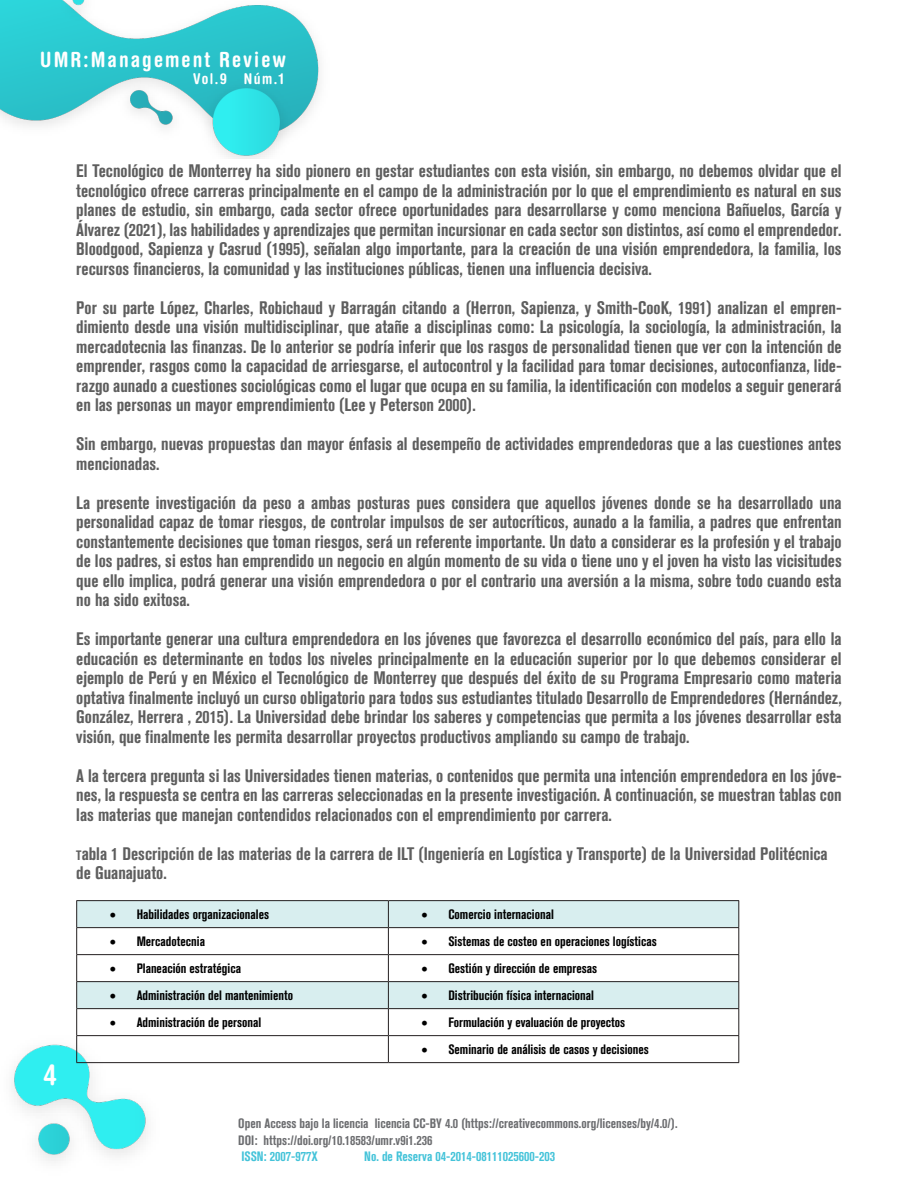
<style>
.page{position:relative;width:918px;height:1188px;background:#fff}
.page>*{position:absolute;margin:0;border:0;box-sizing:border-box;transform-origin:0 0}
.t1{font:700 condensed 28.5px "Helvetica Rounded LT Std";color:#fff}
.t2{font:700 condensed 21px "Helvetica Rounded LT Std";letter-spacing:.1em;color:#fff}
.t3{font:700 condensed 18px/19.5px "Akzidenz Grotesk BQ";color:#5e5e5e;text-align:justify}
.t4{font:700 condensed 14.85px "Helvetica Rounded LT Std";letter-spacing:.1em;color:#fff}
.t5{font:700 condensed 13.5px "Akzidenz Grotesk BQ";color:#000}
.t6{font:700 condensed 13.5px/16.5px "Akzidenz Grotesk BQ";color:#6c6d70}
.t7{font:700 condensed 13.5px "Akzidenz Grotesk BQ";color:#44c3d9}
.s1{font-size:13.5px}
</style>
<div class="page">
<img style="left:12px;top:1029px;width:148px;height:132px">
<img style="left:0;top:0;width:320px;height:159px">
<svg style="left:77px;top:901px;width:661px;height:107px;fill:#d8eeef"></svg>
<hr style="left:76px;top:900px;width:312px;height:1px;background:#231f20">
<hr style="left:388px;top:900px;width:351px;height:1px;background:#231f20">
<svg style="left:76px;top:901px;width:1px;height:161px"></svg>
<hr style="left:76px;top:927px;width:312px;height:1px;background:#231f20">
<hr style="left:388px;top:927px;width:351px;height:1px;background:#231f20">
<hr style="left:76px;top:954px;width:312px;height:1px;background:#231f20">
<hr style="left:388px;top:954px;width:351px;height:1px;background:#231f20">
<hr style="left:76px;top:981px;width:312px;height:1px;background:#231f20">
<hr style="left:388px;top:981px;width:351px;height:1px;background:#231f20">
<hr style="left:76px;top:1008px;width:312px;height:1px;background:#231f20">
<hr style="left:388px;top:1008px;width:351px;height:1px;background:#231f20">
<hr style="left:76px;top:1035px;width:312px;height:1px;background:#231f20">
<hr style="left:388px;top:1035px;width:351px;height:1px;background:#231f20">
<hr style="left:76px;top:1062px;width:312px;height:1px;background:#231f20">
<hr style="left:388px;top:1062px;width:351px;height:1px;background:#231f20">
<svg style="left:388px;top:901px;width:1px;height:161px"></svg>
<svg style="left:738px;top:901px;width:1px;height:161px"></svg>
<p class="t2" style="left:40px;top:47px;width:247px">UMR:Management Review</p>
<p class="t4" style="left:193px;top:69px;width:92px">Vol.9 Núm.1</p>
<h1 class="t1" style="left:43px;top:1057px;width:15px">4</h1>
<p class="t3" style="left:76px;top:161px;width:767px">El Tecnológico de Monterrey ha sido pionero en gestar estudiantes con esta visión, sin embargo, no debemos olvidar que el tecnológico ofrece carreras principalmente en el campo de la administración por lo que el emprendimiento es natural en sus planes de estudio, sin embargo, cada sector ofrece oportunidades para desarrollarse y como menciona Bañuelos, García y Álvarez (2021), las habilidades y aprendizajes que permitan incursionar en cada sector son distintos, así como el emprendedor.</p>
<p class="t3" style="left:76px;top:239px;width:767px">Bloodgood, Sapienza y Casrud (1995), señalan algo importante, para la creación de una visión emprendedora, la familia, los recursos financieros, la comunidad y las instituciones públicas, tienen una influencia decisiva.</p>
<p class="t3" style="left:76px;top:298px;width:767px">Por su parte López, Charles, Robichaud y Barragán citando a (Herron, Sapienza, y Smith-CooK, 1991) analizan el empren&shy;dimiento desde una visión multidisciplinar, que atañe a disciplinas como: La psicología, la sociología, la administración, la mercadotecnia las finanzas. De lo anterior se podría inferir que los rasgos de personalidad tienen que ver con la intención de emprender, rasgos como la capacidad de arriesgarse, el autocontrol y la facilidad para tomar decisiones, autoconfianza, lide&shy;razgo aunado a cuestiones sociológicas como el lugar que ocupa en su familia, la identificación con modelos a seguir generará en las personas un mayor emprendimiento (Lee y Peterson 2000).</p>
<p class="t3" style="left:76px;top:434px;width:767px">Sin embargo, nuevas propuestas dan mayor énfasis al desempeño de actividades emprendedoras que a las cuestiones antes mencionadas.</p>
<p class="t3" style="left:76px;top:493px;width:767px">La presente investigación da peso a ambas posturas pues considera que aquellos jóvenes donde se ha desarrollado una personalidad capaz de tomar riesgos, de controlar impulsos de ser autocríticos, aunado a la familia, a padres que enfrentan constantemente decisiones que toman riesgos, será un referente importante. Un dato a considerar es la profesión y el trabajo de los padres, si estos han emprendido un negocio en algún momento de su vida o tiene uno y el joven ha visto las vicisitudes que ello implica, podrá generar una visión emprendedora o por el contrario una aversión a la misma, sobre todo cuando esta no ha sido exitosa.</p>
<p class="t3" style="left:76px;top:629px;width:767px">Es importante generar una cultura emprendedora en los jóvenes que favorezca el desarrollo económico del país, para ello la educación es determinante en todos los niveles principalmente en la educación superior por lo que debemos considerar el ejemplo de Perú y en México el Tecnológico de Monterrey que después del éxito de su Programa Empresario como materia optativa finalmente incluyó un curso obligatorio para todos sus estudiantes titulado Desarrollo de Emprendedores (Hernández, González, Herrera , 2015). La Universidad debe brindar los saberes y competencias que permita a los jóvenes desarrollar esta visión, que finalmente les permita desarrollar proyectos productivos ampliando su campo de trabajo.</p>
<p class="t3" style="left:76px;top:766px;width:767px">A la tercera pregunta si las Universidades tienen materias, o contenidos que permita una intención emprendedora en los jóve&shy;nes, la respuesta se centra en las carreras seleccionadas en la presente investigación. A continuación, se muestran tablas con las materias que manejan contendidos relacionados con el emprendimiento por carrera.</p>
<p class="t3" style="left:76px;top:844px;width:753px"><span class="s1">T</span>abla 1 Descripción de las materias de la carrera de ILT (Ingeniería en Logística y Transporte) de la Universidad Politécnica de Guanajuato.</p>
<p class="t5" style="left:110px;top:906px;width:161px">• Habilidades organizacionales</p>
<p class="t5" style="left:421px;top:906px;width:134px">• Comercio internacional</p>
<p class="t5" style="left:110px;top:933px;width:97px">• Mercadotecnia</p>
<p class="t5" style="left:421px;top:933px;width:237px">• Sistemas de costeo en operaciones logísticas</p>
<p class="t5" style="left:110px;top:960px;width:133px">• Planeación estratégica</p>
<p class="t5" style="left:421px;top:960px;width:177px">• Gestión y dirección de empresas</p>
<p class="t5" style="left:110px;top:987px;width:185px">• Administración del mantenimiento</p>
<p class="t5" style="left:421px;top:987px;width:174px">• Distribución física internacional</p>
<p class="t5" style="left:110px;top:1014px;width:153px">• Administración de personal</p>
<p class="t5" style="left:421px;top:1014px;width:205px">• Formulación y evaluación de proyectos</p>
<p class="t5" style="left:421px;top:1041px;width:229px">• Seminario de análisis de casos y decisiones</p>
<p class="t6" style="left:238px;top:1115px;width:441px">Open Access bajo la licencia licencia CC-BY 4.0 (https://creativecommons.org/licenses/by/4.0/).<br>DOI: https://doi.org/10.18583/umr.v9i1.236</p>
<p class="t7" style="left:241px;top:1149px;width:78px">ISSN: 2007-977X</p>
<p class="t7" style="left:364px;top:1149px;width:192px">No. de Reserva 04-2014-08111025600-203</p>
</div>
